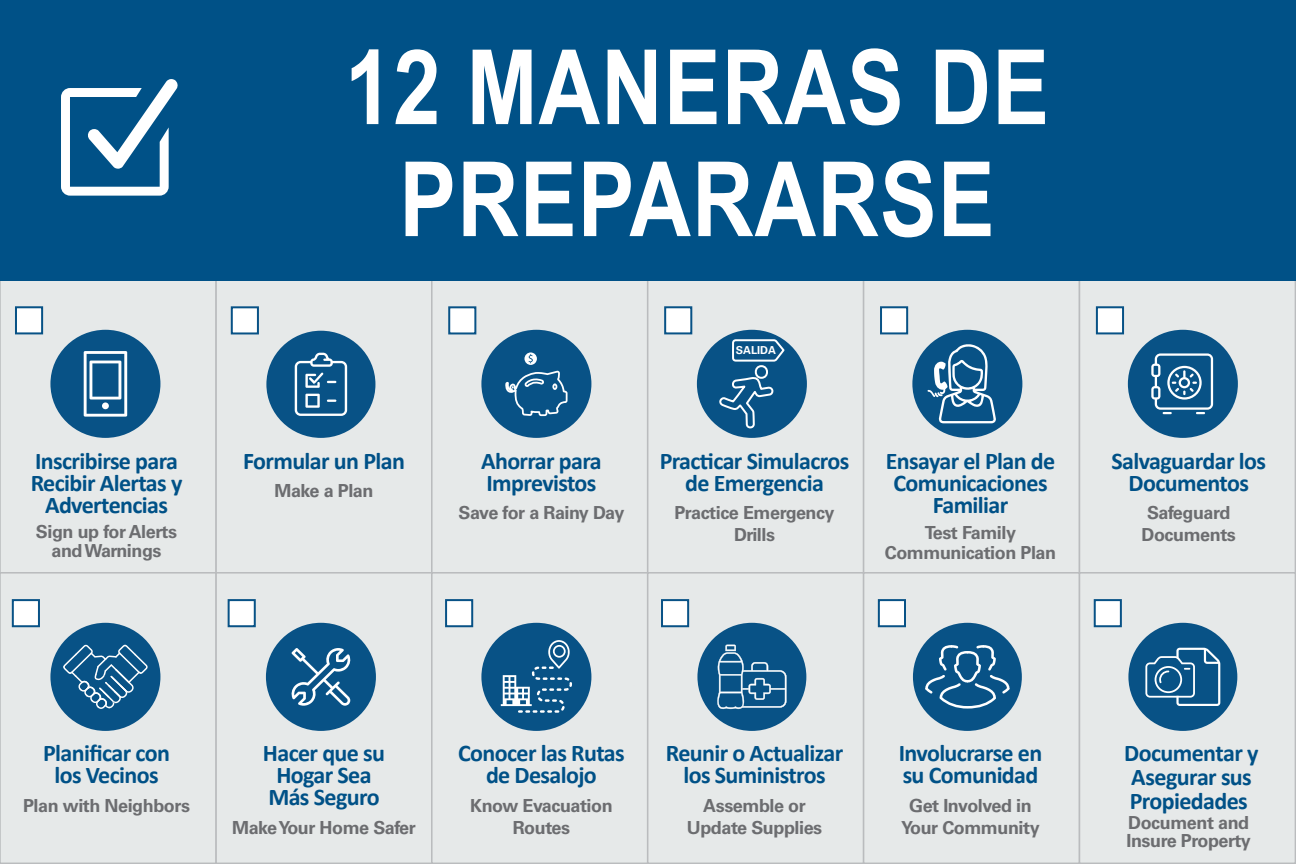
<style>
.page{position:relative;width:1296px;height:864px;background:#fff}
.page>*{position:absolute;margin:0;border:0;box-sizing:border-box;transform-origin:0 0}
.t1{font:700 104px/112px "Arial Narrow";letter-spacing:.01em;color:#fff;text-align:center}
.Icon_Text{font:700 24px/22px "Calibri";letter-spacing:-.025em;color:#005187;text-align:center}
.Icon_Text-2{font:700 18px/22px "Univers LT Std";letter-spacing:-.025em;color:#6c6d70;text-align:center}
.Icon_Text-3{font:700 18px "Univers LT Std";letter-spacing:-.045em;color:#6c6d70}
.Icon_Text-4{font:700 11px "Univers LT Std";color:#fff}
</style>
<div class="page">
<div style="left:215px;top:279px;width:218px;height:295px;background:#e6e9e9;border:2px solid #babcbe"></div>
<div style="left:431px;top:279px;width:217px;height:295px;background:#e6e9e9;border:2px solid #babcbe"></div>
<div style="left:647px;top:279px;width:217px;height:295px;background:#e6e9e9;border:2px solid #babcbe"></div>
<div style="left:863px;top:279px;width:217px;height:295px;background:#e6e9e9;border:2px solid #babcbe"></div>
<div style="left:216px;top:573px;width:216px;height:290px;background:#e6e9e9"></div>
<div style="left:215px;top:572px;width:218px;height:292px;border:2px solid #babcbe"></div>
<div style="left:432px;top:573px;width:216px;height:290px;background:#e6e9e9"></div>
<div style="left:431px;top:572px;width:217px;height:292px;border:2px solid #babcbe"></div>
<div style="left:648px;top:573px;width:216px;height:290px;background:#e6e9e9"></div>
<div style="left:647px;top:572px;width:217px;height:292px;border:2px solid #babcbe"></div>
<div style="left:864px;top:573px;width:215px;height:290px;background:#e6e9e9"></div>
<div style="left:863px;top:572px;width:217px;height:292px;border:2px solid #babcbe"></div>
<div style="left:697px;top:623px;width:109px;height:108px;background:#085286;border-radius:50%"></div>
<svg style="left:717px;top:645px;width:70px;height:64px"></svg>
<div style="left:913px;top:623px;width:109px;height:108px;background:#085286;border-radius:50%"></div>
<svg style="left:925px;top:645px;width:85px;height:64px"></svg>
<div style="left:0;top:279px;width:217px;height:295px;background:#e6e9e9;border:2px solid #babcbe"></div>
<div style="left:0;top:572px;width:217px;height:292px;background:#e6e9e9;border:2px solid #babcbe"></div>
<div style="left:50px;top:330px;width:110px;height:108px;background:#085286;border-radius:50%"></div>
<svg style="left:84px;top:351px;width:43px;height:66px"></svg>
<div style="left:102px;top:402px;width:7px;height:7px;background:#fff;border-radius:50%"></div>
<div style="left:50px;top:623px;width:110px;height:108px;background:#085286;border-radius:50%"></div>
<svg style="left:63px;top:645px;width:85px;height:64px"></svg>
<div style="left:266px;top:331px;width:109px;height:107px;background:#085286;border-radius:50%"></div>
<svg style="left:295px;top:353px;width:52px;height:63px"></svg>
<div style="left:266px;top:623px;width:110px;height:108px;background:#085286;border-radius:50%"></div>
<svg style="left:291px;top:648px;width:60px;height:58px"></svg>
<div style="left:1079px;top:279px;width:217px;height:295px;background:#e6e9e9;border:2px solid #babcbe"></div>
<div style="left:1079px;top:572px;width:217px;height:292px;background:#e6e9e9;border:2px solid #babcbe"></div>
<div style="left:1128px;top:623px;width:109px;height:108px;background:#085286;border-radius:50%"></div>
<svg style="left:1145px;top:648px;width:75px;height:58px"></svg>
<div style="left:1128px;top:330px;width:110px;height:108px;background:#085286;border-radius:50%"></div>
<svg style="left:1151px;top:353px;width:62px;height:61px"></svg>
<div style="left:481px;top:623px;width:110px;height:108px;background:#085286;border-radius:50%"></div>
<svg style="left:501px;top:640px;width:71px;height:73px"></svg>
<div style="left:697px;top:330px;width:110px;height:108px;background:#085286;border-radius:50%"></div>
<svg style="left:718px;top:338px;width:68px;height:91px"></svg>
<div style="left:481px;top:330px;width:110px;height:108px;background:#085286;border-radius:50%"></div>
<svg style="left:524px;top:352px;width:13px;height:13px"></svg>
<svg style="left:504px;top:370px;width:65px;height:68px"></svg>
<svg style="left:529px;top:354px;width:4px;height:9px"></svg>
<div style="left:912px;top:330px;width:110px;height:108px;background:#085286;border-radius:50%"></div>
<svg style="left:927px;top:344px;width:69px;height:79px"></svg>
<div style="left:0;top:0;width:1296px;height:280px;background:#005187"></div>
<div style="left:15px;top:306px;width:28px;height:28px;background:#fff;border:2px solid #085286"></div>
<div style="left:231px;top:306px;width:28px;height:28px;background:#fff;border:2px solid #085286"></div>
<div style="left:448px;top:306px;width:28px;height:28px;background:#fff;border:2px solid #085286"></div>
<div style="left:664px;top:306px;width:28px;height:28px;background:#fff;border:2px solid #085286"></div>
<div style="left:880px;top:306px;width:28px;height:28px;background:#fff;border:2px solid #085286"></div>
<div style="left:1096px;top:306px;width:28px;height:28px;background:#fff;border:2px solid #085286"></div>
<div style="left:1094px;top:599px;width:28px;height:28px;background:#fff;border:2px solid #085286"></div>
<div style="left:878px;top:599px;width:28px;height:28px;background:#fff;border:2px solid #085286"></div>
<div style="left:661px;top:599px;width:28px;height:28px;background:#fff;border:2px solid #085286"></div>
<div style="left:445px;top:599px;width:28px;height:28px;background:#fff;border:2px solid #085286"></div>
<div style="left:12px;top:599px;width:28px;height:28px;background:#fff;border:2px solid #085286"></div>
<div style="left:228px;top:599px;width:28px;height:28px;background:#fff;border:2px solid #085286"></div>
<svg style="left:61px;top:79px;width:117px;height:117px"></svg>
<p class="Icon_Text" style="left:31px;top:450px;width:153px">Inscribirse para<br>Recibir Alertas y<br>Advertencias</p>
<p class="Icon_Text-2" style="left:36px;top:523px;width:143px;line-height:19px">Sign up for Alerts and Warnings</p>
<h1 class="t1" style="left:345px;top:26px;width:706px">12 MANERAS DE<br>PREPARARSE</h1>
<p class="Icon_Text" style="left:243px;top:450px;width:163px">Formular un Plan</p>
<p class="Icon_Text-2" style="left:275px;top:480px;width:100px">Make a Plan</p>
<p class="Icon_Text-4" style="left:736px;top:344px;width:42px">SALIDA</p>
<p class="Icon_Text" style="left:481px;top:450px;width:122px;text-align:left">Ahorrar para<br>Imprevistos</p>
<p class="Icon_Text-3" style="left:458px;top:502px;width:167px">Save for a Rainy Day</p>
<p class="Icon_Text" style="left:660px;top:450px;width:191px">Practicar Simulacros de Emergencia</p>
<p class="Icon_Text-2" style="left:674px;top:502px;width:162px">Practice Emergency<br>Drills</p>
<p class="Icon_Text" style="left:886px;top:450px;width:171px">Ensayar el Plan de<br>Comunicaciones<br>Familiar</p>
<p class="Icon_Text-2" style="left:885px;top:523px;width:173px;line-height:20px">Test Family<br>Communication Plan</p>
<p class="Icon_Text" style="left:1112px;top:450px;width:156px">Salvaguardar los<br>Documentos</p>
<p class="Icon_Text-2" style="left:1142px;top:502px;width:96px">Safeguard<br>Documents</p>
<p class="Icon_Text" style="left:43px;top:742px;width:128px">Planificar con los Vecinos</p>
<p class="Icon_Text-2" style="left:23px;top:794px;width:168px">Plan with Neighbors</p>
<p class="Icon_Text" style="left:263px;top:742px;width:124px">Hacer que su<br>Hogar Sea<br>Más Seguro</p>
<p class="Icon_Text-2" style="left:232px;top:816px;width:185px">Make Your Home Safer</p>
<p class="Icon_Text" style="left:458px;top:742px;width:168px">Conocer las Rutas de Desalojo</p>
<p class="Icon_Text-2" style="left:470px;top:794px;width:144px">Know Evacuation<br>Routes</p>
<p class="Icon_Text" style="left:666px;top:742px;width:179px">Reunir o Actualizar los Suministros</p>
<p class="Icon_Text-2" style="left:687px;top:794px;width:137px">Assemble or<br>Update Supplies</p>
<p class="Icon_Text" style="left:899px;top:742px;width:145px;text-align:left">Involucrarse en su Comunidad</p>
<p class="Icon_Text-2" style="left:901px;top:794px;width:140px">Get Involved in<br>Your Community</p>
<p class="Icon_Text" style="left:1124px;top:741px;width:136px;line-height:24.2px;text-align:left">Documentar y<br>Asegurar sus<br>Propiedades</p>
<p class="Icon_Text-2" style="left:1127px;top:814px;width:126px;line-height:18.2px;text-align:left">Document and<br>Insure Property</p>
</div>
